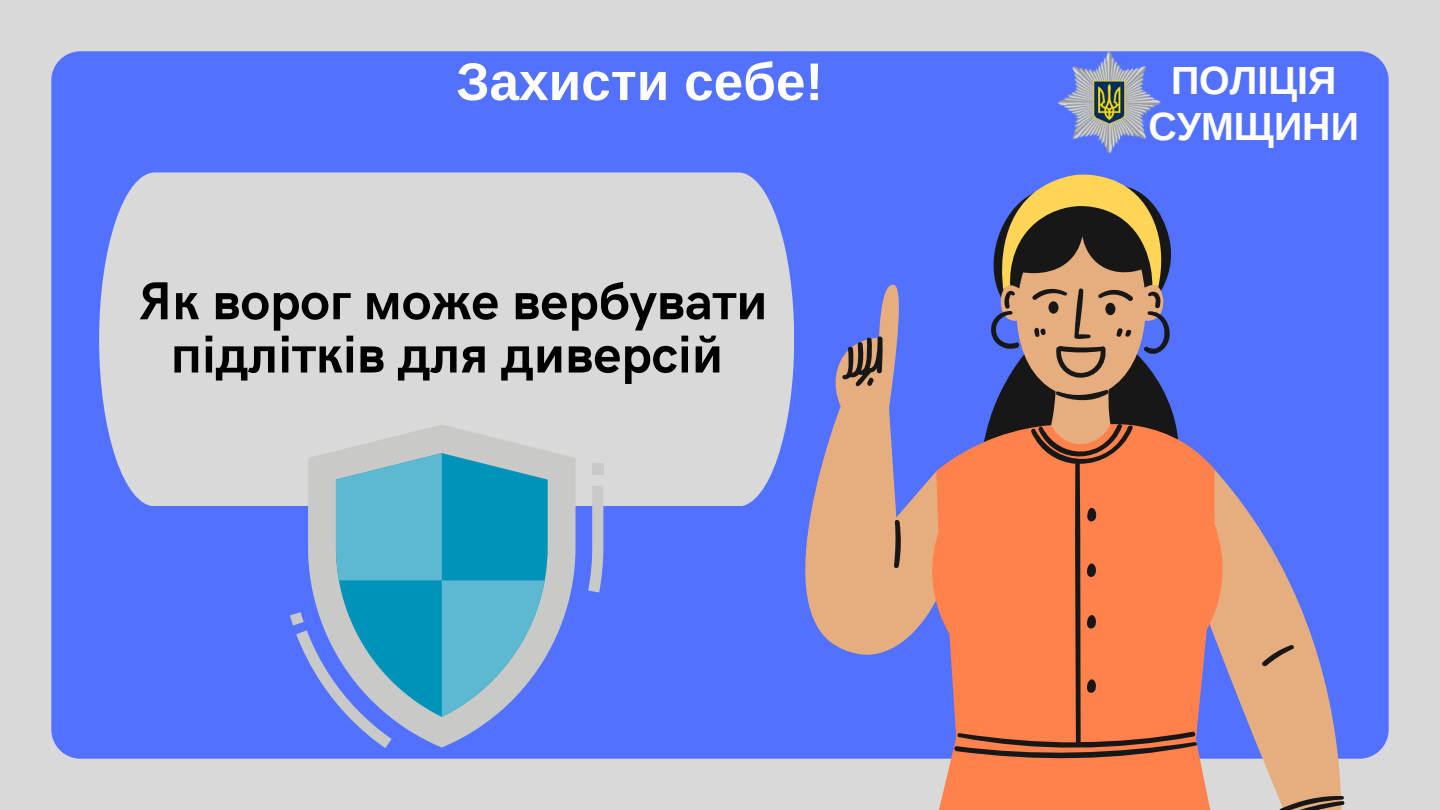
<style>
.page{position:relative;width:1440px;height:810px;background:#d9d9d9}
.page>*{position:absolute;margin:0;border:0;box-sizing:border-box;transform-origin:0 0}
.t1{font:700 53.5px/53.2px "HK Grotesk";color:#000;text-align:center}
.t2{font:700 53.1px "Arimo";color:#fff}
.t3{font:700 39.3px/46px "Arimo";color:#fff;text-align:center}
</style>
<div class="page">
<div style="left:51px;top:51px;width:1338px;height:708px;background:#5271ff;border-radius:29px"></div>
<svg style="left:770px;top:285px;width:619px;height:474px"></svg>
<svg style="left:860px;top:174px;width:421px;height:113px"></svg>
<svg style="left:997px;top:236px;width:170px;height:51px"></svg>
<svg style="left:842px;top:287px;width:543px;height:523px"></svg>
<svg style="left:841px;top:423px;width:452px;height:387px;fill:#ff814b"></svg>
<div style="left:99px;top:172px;width:695px;height:334px;background:#d9d9d9"></div>
<img style="left:1058px;top:51px;width:102px;height:102px">
<svg style="left:588px;top:486px;width:15px;height:107px"></svg>
<div style="left:592px;top:463px;width:11px;height:12px;background:#c9c9c7"></div>
<svg style="left:308px;top:424px;width:268px;height:229px;fill:#c9c9c7"></svg>
<svg style="left:290px;top:453px;width:255px;height:295px"></svg>
<p class="t2" style="left:456px;top:52px;width:368px">Захисти себе!</p>
<p class="t1" style="left:139px;top:277px;width:622px">Як ворог може вербувати підлітків для диверсій</p>
<p class="t3" style="left:1148px;top:57px;width:212px">ПОЛІЦІЯ<br>СУМЩИНИ</p>
</div>
